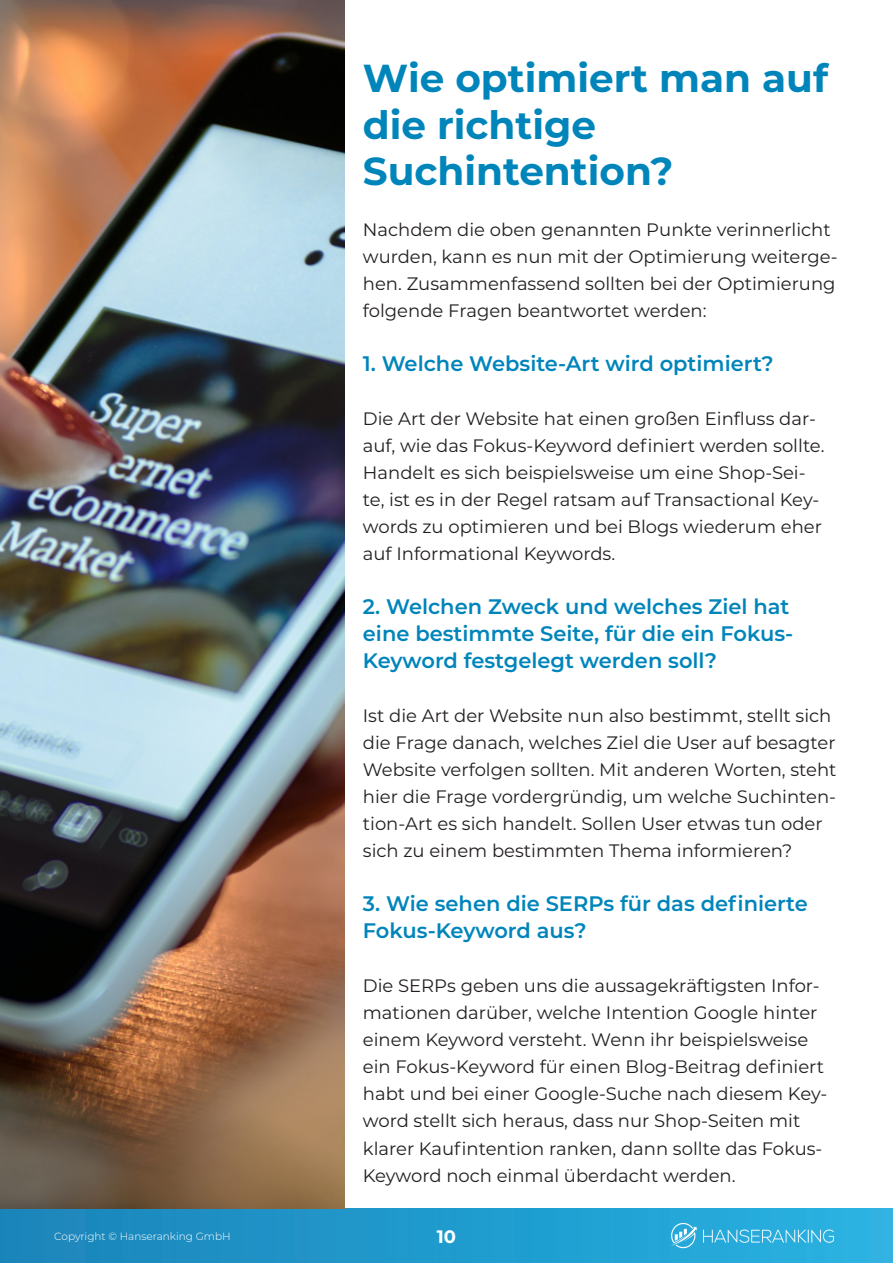
<style>
.page{position:relative;width:893px;height:1263px;background:#fff}
.page>*{position:absolute;margin:0;border:0;box-sizing:border-box;transform-origin:0 0}
.t1{font:700 39px/46.8px "Montserrat";color:#0085bb}
.t2{font:600 21px/27px "Montserrat";color:#0085bb}
.t3{font:18px/27px "Montserrat";color:#231f20}
.t4{font:700 18px "Montserrat";color:#fff}
.t5{font:300 10.5px "Montserrat";color:#fff}
</style>
<div class="page">
<div style="left:0;top:1209px;width:893px;height:54px;background:linear-gradient(to right,#1a84b9,#29b2e2)"></div>
<img style="left:671px;top:1223px;width:162px;height:25px">
<img style="left:0;top:0;width:344px;height:1209px">
<p class="t5" style="left:54px;top:1229px;width:178px">Copyright © Hanseranking GmbH</p>
<p class="t1" style="left:363px;top:53px;width:467px">Wie optimiert man auf die richtige</p>
<p class="t1" style="left:363px;top:146px;width:312px">Suchintention?</p>
<p class="t3" style="left:363px;top:216px;width:476px">Nachdem die oben genannten Punkte verinnerlicht wurden, kann es nun mit der Optimierung weiterge&shy;hen. Zusammenfassend sollten bei der Optimierung folgende Fragen beantwortet werden:</p>
<p class="t2" style="left:363px;top:349px;width:412px">1. Welche Website-Art wird optimiert?</p>
<p class="t3" style="left:363px;top:405px;width:463px">Die Art der Website hat einen großen Einfluss dar&shy;auf, wie das Fokus-Keyword definiert werden sollte.<br>Handelt es sich beispielsweise um eine Shop-Sei&shy;te, ist es in der Regel ratsam auf Transactional Key&shy;words zu optimieren und bei Blogs wiederum eher auf Informational Keywords.</p>
<p class="t2" style="left:363px;top:592px;width:432px">2. Welchen Zweck und welches Ziel hat eine bestimmte Seite, für die ein Fokus-<br>Keyword festgelegt werden soll?</p>
<p class="t3" style="left:363px;top:702px;width:475px">Ist die Art der Website nun also bestimmt, stellt sich die Frage danach, welches Ziel die User auf besagter Website verfolgen sollten. Mit anderen Worten, steht hier die Frage vordergründig, um welche Suchinten&shy;tion-Art es sich handelt. Sollen User etwas tun oder sich zu einem bestimmten Thema informieren?</p>
<p class="t2" style="left:363px;top:889px;width:447px">3. Wie sehen die SERPs für das definierte<br>Fokus-Keyword aus?</p>
<p class="t3" style="left:363px;top:972px;width:466px">Die SERPs geben uns die aussagekräftigsten Infor&shy;mationen darüber, welche Intention Google hinter einem Keyword versteht. Wenn ihr beispielsweise ein Fokus-Keyword für einen Blog-Beitrag definiert habt und bei einer Google-Suche nach diesem Key&shy;word stellt sich heraus, dass nur Shop-Seiten mit klarer Kaufintention ranken, dann sollte das Fokus-Keyword noch einmal überdacht werden.</p>
<p class="t4" style="left:437px;top:1224px;width:21px">10</p>
</div>
